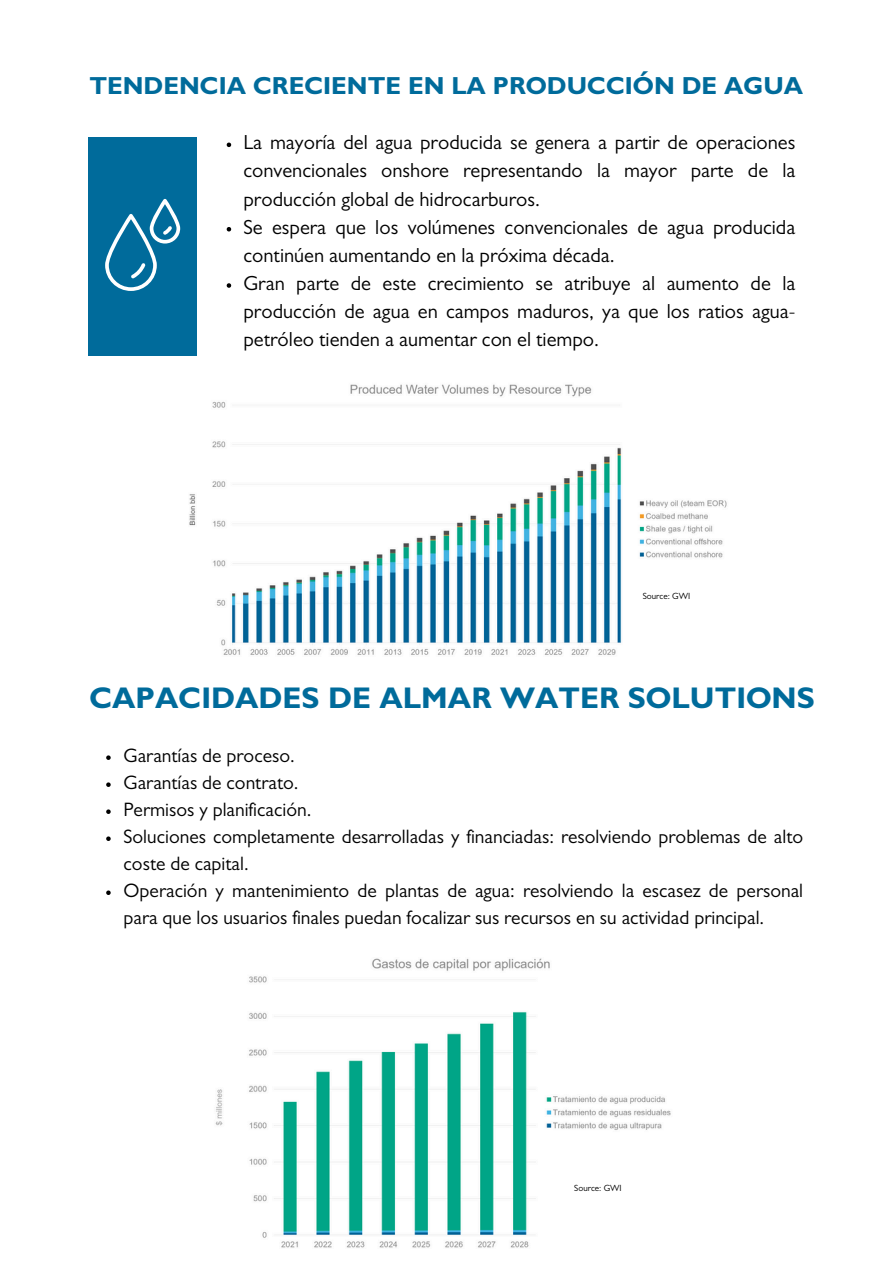
<style>
.page{position:relative;width:894px;height:1264px;background:#fff}
.page>*{position:absolute;margin:0;border:0;box-sizing:border-box;transform-origin:0 0}
.t1{font:700 30px "Gill Sans";color:#006b9b}
.t2{font:700 24.75px "Gill Sans";color:#006b9b}
.t3{font:20.4px/28.2px "Gill Sans";color:#000;text-align:justify}
.t4{font:19.5px/27px "Gill Sans";color:#000}
.t5{font:9px "Gill Sans";color:#000}
</style>
<div class="page">
<div style="left:88px;top:137px;width:109px;height:218px;background:#006b9b"></div>
<svg style="left:105px;top:199px;width:75px;height:92px"></svg>
<img style="left:215px;top:958px;width:456px;height:290px">
<img style="left:189px;top:384px;width:538px;height:271px">
<svg style="left:226px;top:143px;width:5px;height:4px"></svg>
<svg style="left:226px;top:227px;width:5px;height:4px"></svg>
<svg style="left:226px;top:283px;width:5px;height:5px"></svg>
<svg style="left:106px;top:755px;width:5px;height:5px"></svg>
<svg style="left:106px;top:782px;width:5px;height:5px"></svg>
<svg style="left:106px;top:809px;width:5px;height:5px"></svg>
<svg style="left:106px;top:836px;width:5px;height:5px"></svg>
<svg style="left:106px;top:890px;width:5px;height:5px"></svg>
<p class="t2" style="left:89px;top:77px;width:715px">TENDENCIA CRECIENTE EN LA PRODUCCIÓN DE AGUA</p>
<p class="t3" style="left:243px;top:131px;width:553px">La mayoría del agua producida se genera a partir de operaciones convencionales onshore representando la mayor parte de la producción global de hidrocarburos.</p>
<p class="t3" style="left:243px;top:216px;width:553px">Se espera que los volúmenes convencionales de agua producida continúen aumentando en la próxima década.</p>
<p class="t3" style="left:243px;top:272px;width:553px">Gran parte de este crecimiento se atribuye al aumento de la producción de agua en campos maduros, ya que los ratios agua&shy;petróleo tienden a aumentar con el tiempo.</p>
<p class="t5" style="left:642px;top:592px;width:49px">Source: GWI</p>
<p class="t1" style="left:89px;top:687px;width:726px">CAPACIDADES DE ALMAR WATER SOLUTIONS</p>
<p class="t4" style="left:123px;top:745px;width:173px">Garantías de proceso.</p>
<h1 class="t4" style="left:123px;top:772px;width:176px">Garantías de contrato.</h1>
<p class="t4" style="left:123px;top:799px;width:189px">Permisos y planificación.</p>
<p class="t4" style="left:123px;top:826px;width:681px">Soluciones completamente desarrolladas y financiadas: resolviendo problemas de alto coste de capital.</p>
<p class="t4" style="left:123px;top:880px;width:681px">Operación y mantenimiento de plantas de agua: resolviendo la escasez de personal para que los usuarios finales puedan focalizar sus recursos en su actividad principal.</p>
<p class="t5" style="left:574px;top:1184px;width:49px">Source: GWI</p>
</div>
